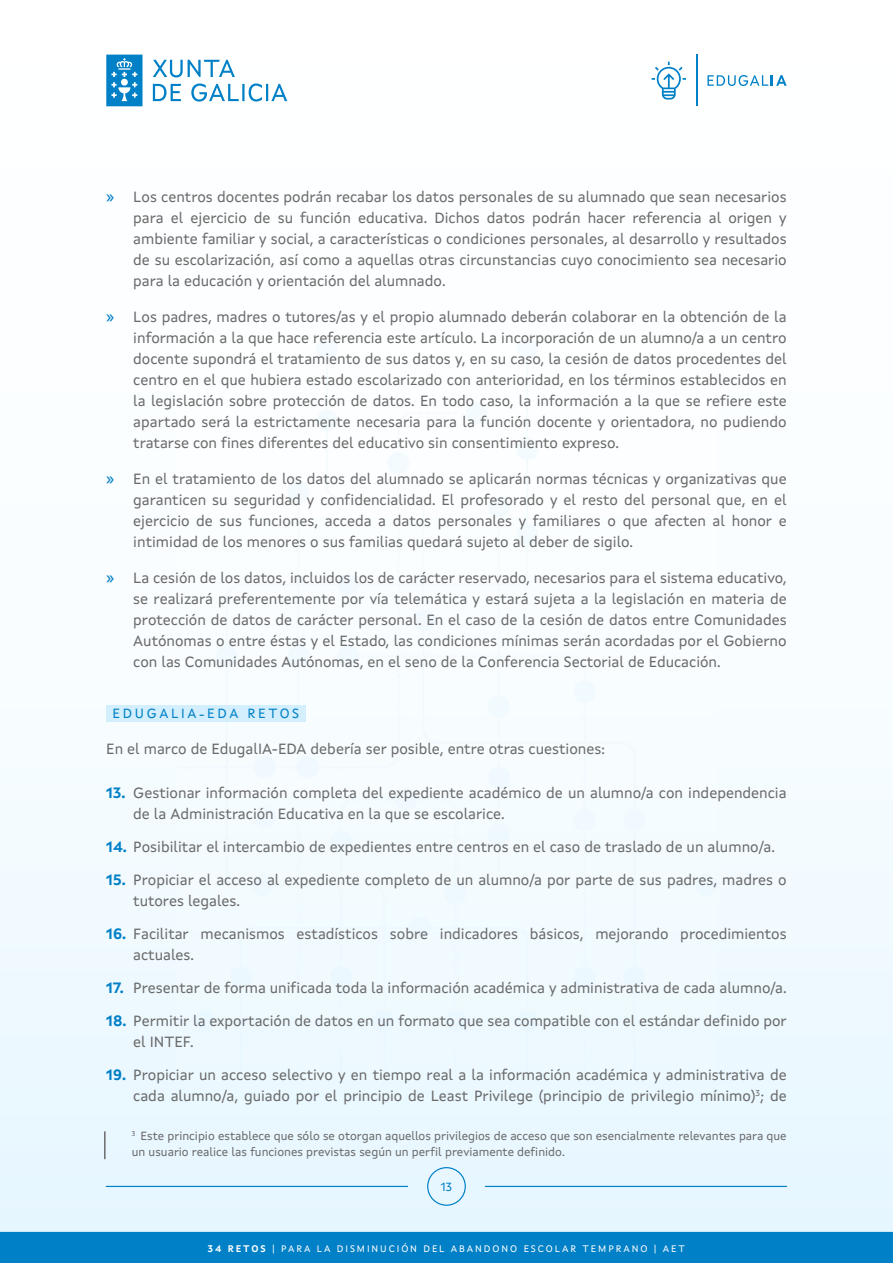
<style>
.page{position:relative;width:893px;height:1263px;background:#fff}
.page>*{position:absolute;margin:0;border:0;box-sizing:border-box;transform-origin:0 0}
.t1{font:15px/21px "Xunta Sans";color:#6a6a6a;text-align:justify}
.t2{font:13.5px "Xunta Sans";letter-spacing:.2em;color:#0080c6}
.t3{font:12px/16.5px "Xunta Sans";color:#6a6a6a}
.t4{font:12px "Xunta Sans";color:#0080c6}
.t5{font:9.6px "Xunta Sans";letter-spacing:.2em;color:#fff}
.s1{color:#0080c6}
.s2{font-weight:700;color:#0080c6}
.s3{font-weight:700}
</style>
<div class="page">
<div style="left:0;top:0;width:893px;height:1263px;background:linear-gradient(to bottom,#fff,#e9f7ff)"></div>
<div style="left:0;top:1232px;width:893px;height:31px;background:#0080c6"></div>
<img style="left:177px;top:339px;width:539px;height:741px">
<svg style="left:106px;top:55px;width:181px;height:51px"></svg>
<svg style="left:707px;top:75px;width:80px;height:11px"></svg>
<hr style="left:696px;top:55px;width:2px;height:51px;background:#0080c6">
<svg style="left:652px;top:62px;width:34px;height:38px"></svg>
<hr style="left:106px;top:1186px;width:302px;height:1px;background:#0080c6">
<hr style="left:485px;top:1186px;width:302px;height:1px;background:#0080c6">
<div style="left:427px;top:1167px;width:39px;height:39px;border:1px solid #0080c6;border-radius:50%"></div>
<div style="left:106px;top:705px;width:200px;height:16px;background:#d3effd"></div>
<hr style="left:104px;top:1131px;width:2px;height:28px;background:#6a6a6a">
<p class="t1" style="left:133px;top:188px;width:655px;text-indent:-27px"><span class="s1">»</span> Los centros docentes podrán recabar los datos personales de su alumnado que sean necesarios para el ejercicio de su función educativa. Dichos datos podrán hacer referencia al origen y ambiente familiar y social, a características o condiciones personales, al desarrollo y resultados de su escolarización, así como a aquellas otras circunstancias cuyo conocimiento sea necesario para la educación y orientación del alumnado.</p>
<p class="t1" style="left:133px;top:308px;width:655px;text-indent:-27px"><span class="s1">»</span> Los padres, madres o tutores/as y el propio alumnado deberán colaborar en la obtención de la información a la que hace referencia este artículo. La incorporación de un alumno/a a un centro docente supondrá el tratamiento de sus datos y, en su caso, la cesión de datos procedentes del centro en el que hubiera estado escolarizado con anterioridad, en los términos establecidos en la legislación sobre protección de datos. En todo caso, la información a la que se refiere este apartado será la estrictamente necesaria para la función docente y orientadora, no pudiendo tratarse con fines diferentes del educativo sin consentimiento expreso.</p>
<p class="t1" style="left:133px;top:470px;width:655px;text-indent:-27px"><span class="s1">»</span> En el tratamiento de los datos del alumnado se aplicarán normas técnicas y organizativas que garanticen su seguridad y confidencialidad. El profesorado y el resto del personal que, en el ejercicio de sus funciones, acceda a datos personales y familiares o que afecten al honor e intimidad de los menores o sus familias quedará sujeto al deber de sigilo.</p>
<p class="t1" style="left:133px;top:569px;width:655px;text-indent:-27px"><span class="s1">»</span> La cesión de los datos, incluidos los de carácter reservado, necesarios para el sistema educativo, se realizará preferentemente por vía telemática y estará sujeta a la legislación en materia de protección de datos de carácter personal. En el caso de la cesión de datos entre Comunidades Autónomas o entre éstas y el Estado, las condiciones mínimas serán acordadas por el Gobierno con las Comunidades Autónomas, en el seno de la Conferencia Sectorial de Educación.</p>
<p class="t2" style="left:113px;top:708px;width:188px">EDUGALIA-EDA RETOS</p>
<p class="t1" style="left:106px;top:740px;width:500px">En el marco de EdugalIA-EDA debería ser posible, entre otras cuestiones:</p>
<p class="t1" style="left:133px;top:783px;width:655px;text-indent:-27px"><span class="s2">13.</span> Gestionar información completa del expediente académico de un alumno/a con independencia de la Administración Educativa en la que se escolarice.</p>
<p class="t1" style="left:106px;top:837px;width:670px"><span class="s2">14.</span> Posibilitar el intercambio de expedientes entre centros en el caso de traslado de un alumno/a.</p>
<p class="t1" style="left:133px;top:870px;width:655px;text-indent:-27px"><span class="s2">15.</span> Propiciar el acceso al expediente completo de un alumno/a por parte de sus padres, madres o tutores legales.</p>
<p class="t1" style="left:133px;top:924px;width:655px;text-indent:-27px"><span class="s2">16.</span> Facilitar mecanismos estadísticos sobre indicadores básicos, mejorando procedimientos actuales.</p>
<p class="t1" style="left:106px;top:978px;width:682px"><span class="s2">17.</span> Presentar de forma unificada toda la información académica y administrativa de cada alumno/a.</p>
<p class="t1" style="left:133px;top:1011px;width:655px;text-indent:-27px"><span class="s2">18.</span> Permitir la exportación de datos en un formato que sea compatible con el estándar definido por el INTEF.</p>
<p class="t1" style="left:106px;top:1065px;width:682px;text-align:right"><span class="s2">19.</span> Propiciar un acceso selectivo y en tiempo real a la información académica y administrativa de cada alumno/a, guiado por el principio de Least Privilege (principio de privilegio mínimo)<sup>3</sup>; de</p>
<p class="t3" style="left:132px;top:1128px;width:656px"><sup>3</sup> Este principio establece que sólo se otorgan aquellos privilegios de acceso que son esencialmente relevantes para que un usuario realice las funciones previstas según un perfil previamente definido.</p>
<p class="t4" style="left:441px;top:1182px;width:13px">13</p>
<p class="t5" style="left:208px;top:1244px;width:479px"><span class="s3">34 RETOS</span> | PARA LA DISMINUCIÓN DEL ABANDONO ESCOLAR TEMPRANO | AET</p>
</div>
